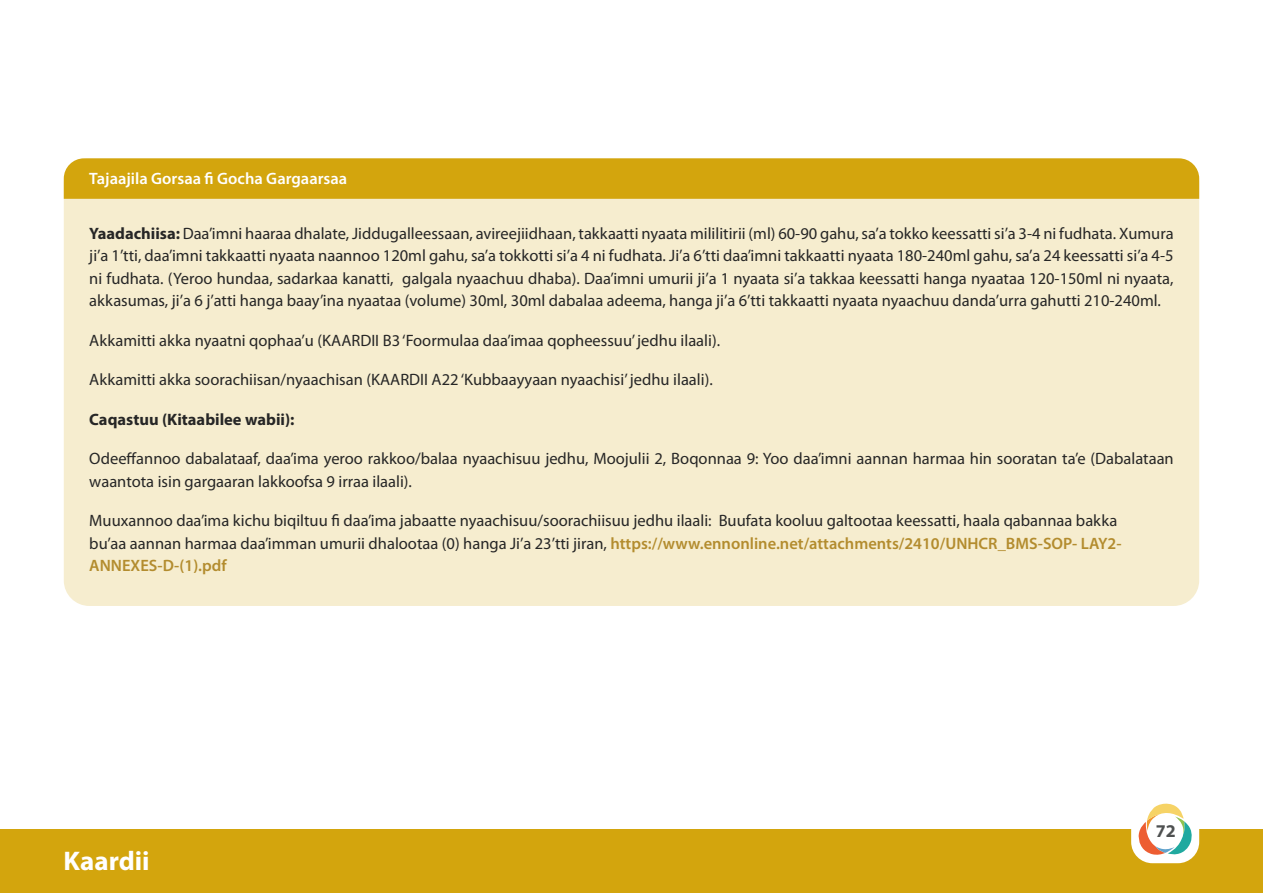
<style>
.page{position:relative;width:1263px;height:893px;background:#fff}
.page>*{position:absolute;margin:0;border:0;box-sizing:border-box;transform-origin:0 0}
.t1{font:700 27px "Myriad Pro";color:#fff}
.t2{font:700 18px "Myriad Pro";color:#4f5151}
.Body{font:16.5px/22.5px "Myriad Pro";color:#262626}
.Body-2{font:600 16.5px "Myriad Pro";color:#fff}
.Body-3{font:700 16.5px "Myriad Pro";color:#262626}
.s1{font-weight:700}
.s2{font-weight:600;color:#b38c2e}
</style>
<div class="page">
<div style="left:0;top:829px;width:1263px;height:64px;background:#d3a50d"></div>
<div style="left:1131px;top:795px;width:68px;height:68px;background:#fff;border-radius:21px"></div>
<svg style="left:1138px;top:803px;width:54px;height:52px"></svg>
<div style="left:64px;top:158px;width:1135px;height:448px;background:#f6edcf;border-radius:26px"></div>
<div style="left:64px;top:158px;width:1135px;height:41px;background:#d3a50d"></div>
<p class="Body-2" style="left:89px;top:168px;width:259px">Tajaajila Gorsaa fi Gocha Gargaarsaa</p>
<p class="Body" style="left:89px;top:222px;width:1086px;text-align:justify"><span class="s1">Yaadachiisa:</span> Daa’imni haaraa dhalate, Jiddugalleessaan, avireejiidhaan, takkaatti nyaata mililitirii (ml) 60-90 gahu, sa’a tokko keessatti si’a 3-4 ni fudhata. Xumura ji’a 1’tti, daa’imni takkaatti nyaata naannoo 120ml gahu, sa’a tokkotti si’a 4 ni fudhata. Ji’a 6’tti daa’imni takkaatti nyaata 180-240ml gahu, sa’a 24 keessatti si’a 4-5 ni fudhata. (Yeroo hundaa, sadarkaa kanatti, galgala nyaachuu dhaba). Daa’imni umurii ji’a 1 nyaata si’a takkaa keessatti hanga nyaataa 120-150ml ni nyaata, akkasumas, ji’a 6 j’atti hanga baay’ina nyaataa (volume) 30ml, 30ml dabalaa adeema, hanga ji’a 6’tti takkaatti nyaata nyaachuu danda’urra gahutti 210-240ml.</p>
<p class="Body" style="left:89px;top:329px;width:632px">Akkamitti akka nyaatni qophaa’u (KAARDII B3 ‘Foormulaa daa’imaa qopheessuu’ jedhu ilaali).</p>
<p class="Body" style="left:89px;top:368px;width:625px">Akkamitti akka soorachiisan/nyaachisan (KAARDII A22 ‘Kubbaayyaan nyaachisi’ jedhu ilaali).</p>
<p class="Body-3" style="left:89px;top:408px;width:207px">Caqastuu (Kitaabilee wabii):</p>
<p class="Body" style="left:89px;top:447px;width:1086px">Odeeffannoo dabalataaf, daa’ima yeroo rakkoo/balaa nyaachisuu jedhu, Moojulii 2, Boqonnaa 9: Yoo daa’imni aannan harmaa hin sooratan ta’e (Dabalataan waantota isin gargaaran lakkoofsa 9 irraa ilaali).</p>
<p class="Body" style="left:89px;top:509px;width:1034px">Muuxannoo daa’ima kichu biqiltuu fi daa’ima jabaatte nyaachisuu/soorachiisuu jedhu ilaali: Buufata kooluu galtootaa keessatti, haala qabannaa bakka bu’aa aannan harmaa daa’imman umurii dhalootaa (0) hanga Ji’a 23’tti jiran, <span class="s2">https://www.ennonline.net/attachments/2410/UNHCR_BMS-SOP- LAY2-<br>ANNEXES-D-(1).pdf</span></p>
<h1 class="t1" style="left:64px;top:843px;width:88px">Kaardii</h1>
<p class="t2" style="left:1156px;top:819px;width:21px">72</p>
</div>
